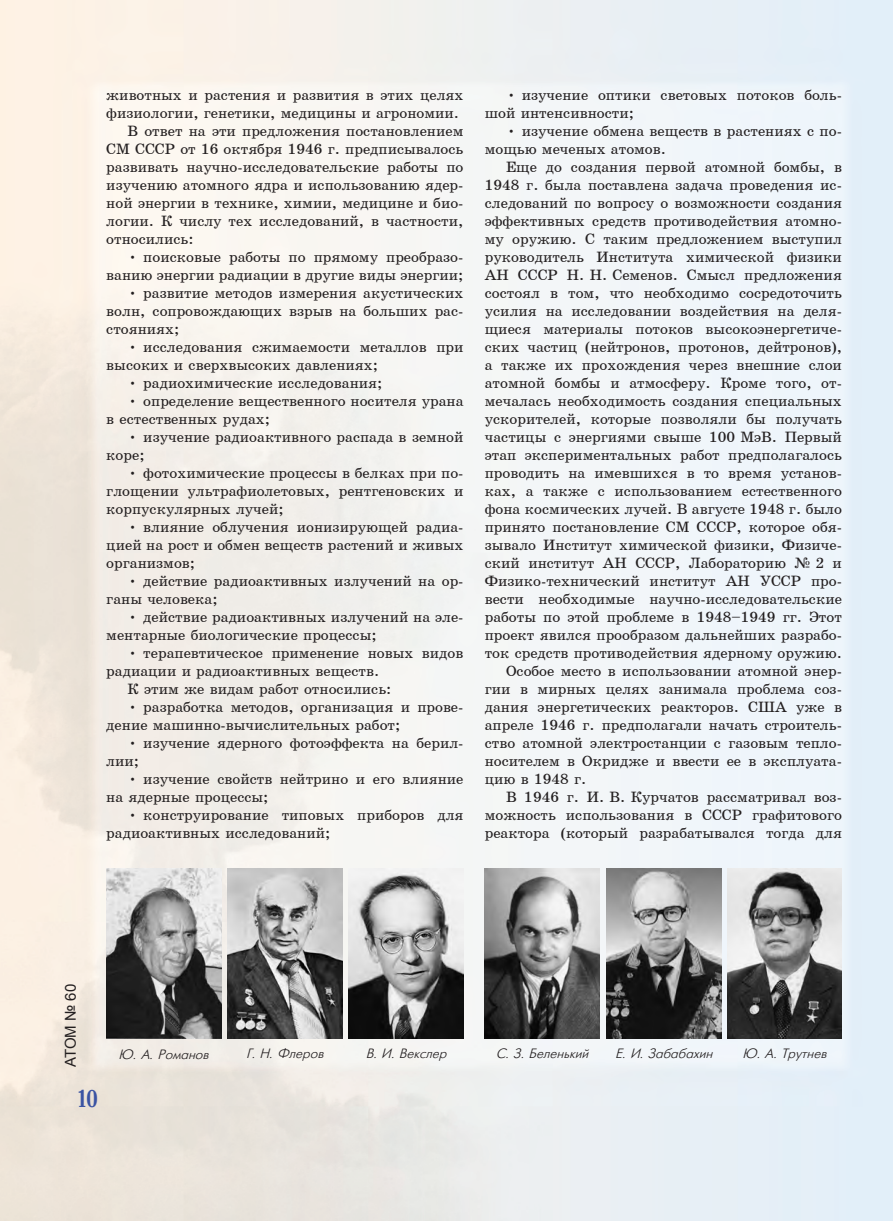
<style>
.page{position:relative;width:893px;height:1221px;background:#fff}
.page>*{position:absolute;margin:0;border:0;box-sizing:border-box;transform-origin:0 0}
.t1{font:24px "Bruskovaya Plain";color:#3a53a3}
.t2{font:15px/18px "School";color:#231f20}
.t3{font:15px "Arial";letter-spacing:-.02em;color:#231f20}
.t4{font:italic 13.5px "Futuris";color:#231f20}
</style>
<div class="page">
<img style="left:0;top:0;width:893px;height:1220px">
<img style="left:606px;top:868px;width:115px;height:170px">
<img style="left:485px;top:868px;width:115px;height:170px">
<img style="left:106px;top:868px;width:115px;height:170px">
<img style="left:727px;top:868px;width:115px;height:170px">
<img style="left:227px;top:868px;width:115px;height:170px">
<img style="left:349px;top:868px;width:114px;height:170px">
<p class="t2" style="left:106px;top:86px;width:359px">животных и растения и развития в этих целях</p>
<p class="t2" style="left:106px;top:104px;width:354px">физиологии, генетики, медицины и агрономии.</p>
<p class="t2" style="left:128px;top:122px;width:337px">В ответ на эти предложения постановлением</p>
<p class="t2" style="left:106px;top:140px;width:359px">СМ СССР от 16 октября 1946 г. предписывалось</p>
<p class="t2" style="left:106px;top:158px;width:359px">развивать научно-исследовательские работы по</p>
<p class="t2" style="left:106px;top:176px;width:359px">изучению атомного ядра и использованию ядер-</p>
<p class="t2" style="left:106px;top:194px;width:359px">ной энергии в технике, химии, медицине и био-</p>
<p class="t2" style="left:106px;top:212px;width:359px">логии. К числу тех исследований, в частности,</p>
<p class="t2" style="left:106px;top:230px;width:89px">относились:</p>
<p class="t2" style="left:106px;top:248px;width:359px;text-align:right">• поисковые работы по прямому преобразо&shy;ванию энергии радиации в другие виды энергии;</p>
<p class="t2" style="left:106px;top:284px;width:359px;text-align:justify;text-indent:21px">• развитие методов измерения акустических волн, сопровождающих взрыв на больших рас&shy;стояниях;</p>
<p class="t2" style="left:106px;top:338px;width:359px;text-indent:21px">• исследования сжимаемости металлов при высоких и сверхвысоких давлениях;</p>
<p class="t2" style="left:128px;top:374px;width:256px">• радиохимические исследования;</p>
<p class="t2" style="left:106px;top:392px;width:359px;text-indent:21px">• определение вещественного носителя урана в естественных рудах;</p>
<p class="t2" style="left:106px;top:428px;width:359px;text-indent:21px">• изучение радиоактивного распада в земной коре;</p>
<p class="t2" style="left:106px;top:464px;width:359px;text-align:justify;text-indent:21px">• фотохимические процессы в белках при по&shy;глощении ультрафиолетовых, рентгеновских и корпускулярных лучей;</p>
<p class="t2" style="left:106px;top:518px;width:359px;text-align:justify;text-indent:21px">• влияние облучения ионизирующей радиа&shy;цией на рост и обмен веществ растений и живых организмов;</p>
<p class="t2" style="left:106px;top:572px;width:359px;text-indent:21px">• действие радиоактивных излучений на ор&shy;ганы человека;</p>
<p class="t2" style="left:106px;top:608px;width:359px;text-indent:21px">• действие радиоактивных излучений на эле&shy;ментарные биологические процессы;</p>
<p class="t2" style="left:128px;top:644px;width:337px">• терапевтическое применение новых видов</p>
<p class="t2" style="left:106px;top:662px;width:274px">радиации и радиоактивных веществ.</p>
<p class="t2" style="left:128px;top:680px;width:265px">К этим же видам работ относились:</p>
<p class="t2" style="left:106px;top:698px;width:359px;text-indent:21px">• разработка методов, организация и прове&shy;дение машинно-вычислительных работ;</p>
<p class="t2" style="left:106px;top:734px;width:359px;text-indent:21px">• изучение ядерного фотоэффекта на берил&shy;лии;</p>
<p class="t2" style="left:106px;top:770px;width:359px;text-indent:21px">• изучение свойств нейтрино и его влияние на ядерные процессы;</p>
<p class="t2" style="left:106px;top:806px;width:359px;text-indent:21px">• конструирование типовых приборов для радиоактивных исследований;</p>
<p class="t2" style="left:485px;top:86px;width:359px;text-indent:21px">• изучение оптики световых потоков боль&shy;шой интенсивности;</p>
<p class="t2" style="left:485px;top:122px;width:359px;text-indent:21px">• изучение обмена веществ в растениях с по&shy;мощью меченых атомов.</p>
<p class="t2" style="left:506px;top:158px;width:337px">Еще до создания первой атомной бомбы, в</p>
<p class="t2" style="left:485px;top:176px;width:359px">1948 г. была поставлена задача проведения ис-</p>
<p class="t2" style="left:485px;top:194px;width:359px">следований по вопросу о возможности создания</p>
<p class="t2" style="left:485px;top:212px;width:359px">эффективных средств противодействия атомно-</p>
<p class="t2" style="left:485px;top:230px;width:359px">му оружию. С таким предложением выступил</p>
<p class="t2" style="left:485px;top:248px;width:359px">руководитель Института химической физики</p>
<p class="t2" style="left:485px;top:266px;width:359px">АН СССР Н. Н. Семенов. Смысл предложения</p>
<p class="t2" style="left:485px;top:284px;width:359px">состоял в том, что необходимо сосредоточить</p>
<p class="t2" style="left:485px;top:302px;width:359px">усилия на исследовании воздействия на деля-</p>
<p class="t2" style="left:485px;top:320px;width:359px">щиеся материалы потоков высокоэнергетиче-</p>
<p class="t2" style="left:485px;top:338px;width:359px">ских частиц (нейтронов, протонов, дейтронов),</p>
<p class="t2" style="left:485px;top:356px;width:359px">а также их прохождения через внешние слои</p>
<p class="t2" style="left:485px;top:374px;width:359px">атомной бомбы и атмосферу. Кроме того, от-</p>
<p class="t2" style="left:485px;top:392px;width:359px">мечалась необходимость создания специальных</p>
<p class="t2" style="left:485px;top:410px;width:359px">ускорителей, которые позволяли бы получать</p>
<p class="t2" style="left:485px;top:428px;width:359px">частицы с энергиями свыше 100 МэВ. Первый</p>
<p class="t2" style="left:485px;top:446px;width:359px">этап экспериментальных работ предполагалось</p>
<p class="t2" style="left:485px;top:464px;width:359px">проводить на имевшихся в то время установ-</p>
<p class="t2" style="left:485px;top:482px;width:359px">ках, а также с использованием естественного</p>
<p class="t2" style="left:485px;top:500px;width:359px">фона космических лучей. В августе 1948 г. было</p>
<p class="t2" style="left:485px;top:518px;width:359px">принято постановление СМ СССР, которое обя-</p>
<p class="t2" style="left:485px;top:536px;width:359px">зывало Институт химической физики, Физиче-</p>
<p class="t2" style="left:485px;top:554px;width:359px">ский институт АН СССР, Лабораторию ¹ 2 и</p>
<p class="t2" style="left:485px;top:572px;width:359px">Физико-технический институт АН УССР про-</p>
<p class="t2" style="left:485px;top:590px;width:359px">вести необходимые научно-исследовательские</p>
<p class="t2" style="left:485px;top:608px;width:359px">работы по этой проблеме в 1948–1949 гг. Этот</p>
<p class="t2" style="left:485px;top:626px;width:359px">проект явился прообразом дальнейших разрабо-</p>
<p class="t2" style="left:485px;top:644px;width:359px">ток средств противодействия ядерному оружию.</p>
<p class="t2" style="left:506px;top:662px;width:337px">Особое место в использовании атомной энер-</p>
<p class="t2" style="left:485px;top:680px;width:359px">гии в мирных целях занимала проблема соз-</p>
<p class="t2" style="left:485px;top:698px;width:359px">дания энергетических реакторов. США уже в</p>
<p class="t2" style="left:485px;top:716px;width:359px">апреле 1946 г. предполагали начать строитель-</p>
<p class="t2" style="left:485px;top:734px;width:359px">ство атомной электростанции с газовым тепло-</p>
<p class="t2" style="left:485px;top:752px;width:359px">носителем в Окридже и ввести ее в эксплуата-</p>
<p class="t2" style="left:485px;top:770px;width:103px">цию в 1948 г.</p>
<p class="t2" style="left:506px;top:788px;width:337px">В 1946 г. И. В. Курчатов рассматривал воз-</p>
<p class="t2" style="left:485px;top:806px;width:359px">можность использования в СССР графитового</p>
<p class="t2" style="left:485px;top:824px;width:359px">реактора (который разрабатывался тогда для</p>
<p class="t3" style="left:61px;top:1066px;width:84px;rotate:-90deg">АТОМ № 60</p>
<h1 class="t1" style="left:78px;top:1085px;width:21px">10</h1>
<p class="t4" style="left:119px;top:1046px;width:92px">Ю. А. Романов</p>
<p class="t4" style="left:246px;top:1046px;width:79px">Г. Н. Флеров</p>
<p class="t4" style="left:366px;top:1046px;width:82px">В. И. Векслер</p>
<p class="t4" style="left:496px;top:1046px;width:94px">С. З. Беленький</p>
<p class="t4" style="left:615px;top:1046px;width:99px">Е. И. Забабахин</p>
<p class="t4" style="left:742px;top:1046px;width:86px">Ю. А. Трутнев</p>
</div>
